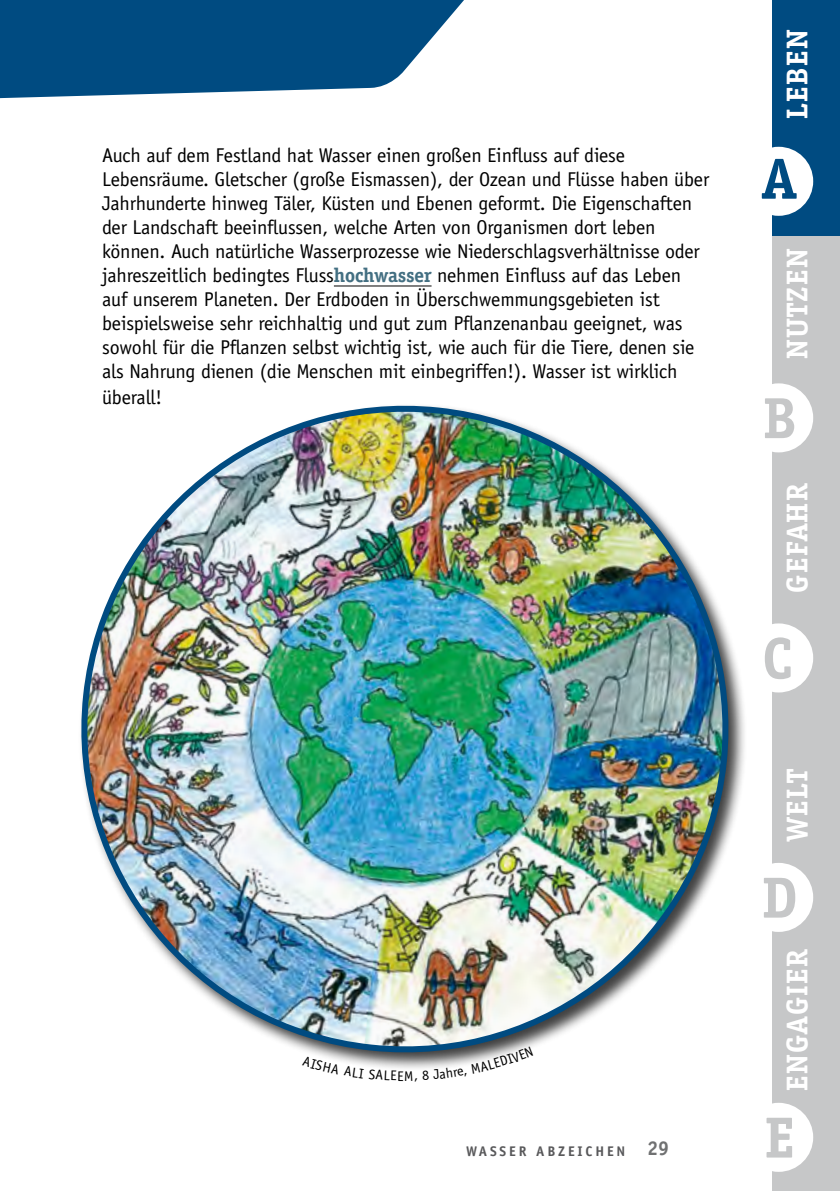
<style>
.page{position:relative;width:840px;height:1191px;background:#fff}
.page>*{position:absolute;margin:0;border:0;box-sizing:border-box;transform-origin:0 0}
.t1{font:700 58px "Officina Ser ITC Std";color:#c6c7c8}
.t2{font:700 58px "Officina Ser ITC Std";color:#004b81}
.t3{font:700 30px "Officina Ser ITC Std";letter-spacing:.05em;color:#fff}
.t4{font:20px/24px "Officina Sans Std";letter-spacing:-.01em;color:#000}
.t5{font:700 14px "Officina Sans Std";letter-spacing:.2em;color:#58585a}
.s1{font-family:"Officina Ser ITC Std";font-weight:700;color:#436f82}
.s2{font-size:20px;color:#707172}
</style>
<div class="page">
<svg style="left:0;top:0;width:464px;height:99px;background:#246493"></svg>
<div style="left:771px;top:0;width:68px;height:238px;background:#004b81"></div>
<div style="left:743px;top:147px;width:69px;height:69px;background:#fff;border-radius:50%"></div>
<div style="left:771px;top:236px;width:68px;height:250px;background:#c6c7c8"></div>
<div style="left:743px;top:383px;width:69px;height:69px;background:#fff;border-radius:50%"></div>
<div style="left:771px;top:475px;width:68px;height:246px;background:#c6c7c8"></div>
<div style="left:743px;top:623px;width:69px;height:69px;background:#fff;border-radius:50%"></div>
<div style="left:771px;top:713px;width:68px;height:242px;background:#c6c7c8"></div>
<div style="left:743px;top:863px;width:69px;height:69px;background:#fff;border-radius:50%"></div>
<div style="left:771px;top:951px;width:68px;height:240px;background:#c6c7c8"></div>
<div style="left:743px;top:1102px;width:69px;height:69px;background:#fff;border-radius:50%"></div>
<img style="left:81px;top:405px;width:664px;height:645px">
<hr style="left:334px;top:285px;width:97px;height:1px;background:#000">
<svg style="left:302px;top:1046px;width:231px;height:23px"></svg>
<p class="t4" style="left:102px;top:143px;width:608px">Auch auf dem Festland hat Wasser einen großen Einfluss auf diese Lebensräume. Gletscher (große Eismassen), der Ozean und Flüsse haben über Jahrhunderte hinweg Täler, Küsten und Ebenen geformt. Die Eigenschaften der Landschaft beeinflussen, welche Arten von Organismen dort leben können. Auch natürliche Wasserprozesse wie Niederschlagsverhältnisse oder jahreszeitlich bedingtes Fluss<span class="s1">hochwasser</span> nehmen Einfluss auf das Leben auf unserem Planeten. Der Erdboden in Überschwemmungsgebieten ist beispielsweise sehr reichhaltig und gut zum Pflanzenanbau geeignet, was sowohl für die Pflanzen selbst wichtig ist, wie auch für die Tiere, denen sie als Nahrung dienen (die Menschen mit einbegriffen!). Wasser ist wirklich</p>
<p class="t4" style="left:102px;top:385px;width:62px">überall!</p>
<p class="t5" style="left:465px;top:1142px;width:205px">WASSER ABZEICHEN <span class="s2">29</span></p>
<h2 class="t3" style="left:778px;top:119px;width:91px;rotate:-90deg">Leben</h2>
<h1 class="t2" style="left:762px;top:143px;width:35px">a</h1>
<h2 class="t3" style="left:778px;top:359px;width:112px;rotate:-90deg">nutzen</h2>
<h1 class="t1" style="left:762px;top:383px;width:31px">B</h1>
<h2 class="t3" style="left:778px;top:592px;width:111px;rotate:-90deg">Gefahr</h2>
<h1 class="t1" style="left:762px;top:623px;width:31px">C</h1>
<h2 class="t3" style="left:778px;top:841px;width:74px;rotate:-90deg">Welt</h2>
<h1 class="t1" style="left:761px;top:862px;width:37px">D</h1>
<h2 class="t3" style="left:778px;top:1091px;width:144px;rotate:-90deg">Engagier</h2>
<h1 class="t1" style="left:764px;top:1102px;width:27px">E</h1>
</div>
